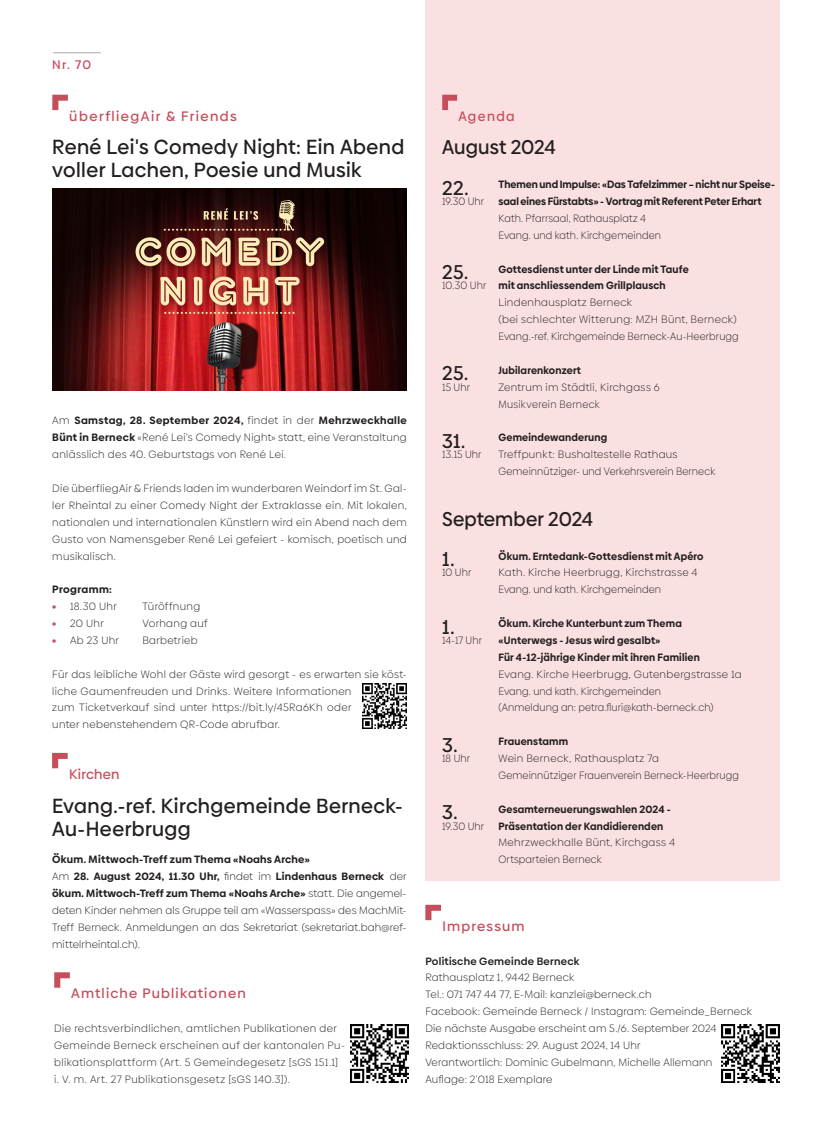
<style>
.page{position:relative;width:833px;height:1134px;background:#fff}
.page>*{position:absolute;margin:0;border:0;box-sizing:border-box;transform-origin:0 0}
._02_haupttitel{font:500 20.5px/23px "Biennale";letter-spacing:.02em;color:#231f20}
._03_label{font:500 20.5px/23px "Biennale";letter-spacing:.02em;color:#231f20}
._02_haupttitel-2{font:500 20px "Biennale";letter-spacing:.005em;color:#231f20;scale:.95 1}
._03_label-2{font:500 13.75px "Biennale";letter-spacing:.085em;color:#c64e5c}
._03_label-3{font:500 13.75px "Biennale";letter-spacing:.105em;color:#c64e5c}
._03_label-4{font:500 13.75px "Biennale";letter-spacing:.015em;color:#c64e5c}
._03_label-5{font:500 13.75px "Biennale";letter-spacing:.085em;color:#c64e5c;scale:.95 1}
.t1{font:500 12.5px "Biennale";color:#c64e5c}
._01_grundtext{font:300 10.62px/16.9px "Biennale";letter-spacing:.025em;color:#231f20;text-align:justify}
._07_agenda_erste_zeile{font:300 10.62px/16.9px "Biennale";letter-spacing:.015em;color:#231f20}
._03_label-6{font:300 10.62px/16.9px "Biennale";letter-spacing:.01em;color:#231f20}
._07_agenda_erste_zeile-2{font:700 10.62px/16.9px "Biennale";letter-spacing:.015em;color:#231f20;scale:.95 1}
._03_label-7{font:300 10.62px/16.9px "Biennale";letter-spacing:.03em;color:#231f20}
._07_agenda_erste_zeile-3{font:300 10.62px/16.9px "Biennale";letter-spacing:.015em;color:#231f20;scale:.95 1}
._07_agenda_erste_zeile-4{font:700 10.62px/16.9px "Biennale";letter-spacing:-.005em;color:#231f20;scale:.95 1}
._05_untertitel{font:600 10.62px "Biennale";letter-spacing:.025em;color:#231f20}
._01_grundtext-2{font:700 10.62px "Biennale";letter-spacing:.035em;color:#231f20}
.s1{font-weight:700}
.s2{font-family:"Encode Sans Semi Expanded";font-weight:700;color:#c64e5c}
.s3{font-weight:500;font-size:20px}
.s4{font-weight:300}
</style>
<div class="page">
<div style="left:425px;top:0;width:355px;height:880px;background:#fbe0e2"></div>
<svg style="left:442px;top:95px;width:15px;height:15px"></svg>
<svg style="left:425px;top:905px;width:16px;height:15px"></svg>
<img style="left:721px;top:1024px;width:59px;height:59px">
<svg style="left:54px;top:972px;width:16px;height:16px"></svg>
<img style="left:350px;top:1024px;width:59px;height:59px">
<svg style="left:52px;top:95px;width:16px;height:15px"></svg>
<img style="left:52px;top:188px;width:354px;height:203px">
<img style="left:362px;top:683px;width:45px;height:45px">
<svg style="left:52px;top:753px;width:16px;height:15px"></svg>
<hr style="left:53px;top:52px;width:48px;height:1px;background:#a8a9ad">
<p class="t1" style="left:52px;top:57px;width:40px">Nr. 70</p>
<p class="_03_label-3" style="left:69px;top:107px;width:169px">überfliegAir &amp; Friends</p>
<p class="_02_haupttitel" style="left:52px;top:136px;width:353px">René Lei's Comedy Night: Ein Abend voller Lachen, Poesie und Musik</p>
<p class="_01_grundtext" style="left:52px;top:412px;width:356px">Am <span class="s1">Samstag, 28. September 2024,</span> findet in der <span class="s1">Mehrzweckhalle Bünt in Berneck</span> «René Lei's Comedy Night» statt, eine Veranstaltung anlässlich des 40. Geburtstags von René Lei.</p>
<p class="_01_grundtext" style="left:52px;top:480px;width:356px">Die überfliegAir &amp; Friends laden im wunderbaren Weindorf im St. Gal&shy;ler Rheintal zu einer Comedy Night der Extraklasse ein. Mit lokalen, nationalen und internationalen Künstlern wird ein Abend nach dem Gusto von Namensgeber René Lei gefeiert - komisch, poetisch und musikalisch.</p>
<p class="_01_grundtext-2" style="left:52px;top:583px;width:61px">Programm:</p>
<p class="_03_label-7" style="left:52px;top:598px;width:66px"><span class="s2">•</span> 18.30 Uhr</p>
<p class="_03_label-7" style="left:142px;top:598px;width:59px">Türöffnung</p>
<p class="_03_label-7" style="left:52px;top:615px;width:53px"><span class="s2">•</span> 20 Uhr</p>
<p class="_03_label-7" style="left:142px;top:615px;width:67px">Vorhang auf</p>
<p class="_03_label-7" style="left:52px;top:632px;width:68px"><span class="s2">•</span> Ab 23 Uhr</p>
<p class="_03_label-7" style="left:142px;top:632px;width:57px">Barbetrieb</p>
<p class="_01_grundtext" style="left:52px;top:665px;width:356px;text-align:left">Für das leibliche Wohl der Gäste wird gesorgt - es erwarten sie köst&shy;liche Gaumenfreuden und Drinks. Weitere Informationen<br>zum Ticketverkauf sind unter https://bit.ly/45Ra6Kh oder<br>unter nebenstehendem QR-Code abrufbar.</p>
<p class="_03_label-4" style="left:69px;top:766px;width:52px">Kirchen</p>
<p class="_03_label" style="left:52px;top:794px;width:352px">Evang.-ref. Kirchgemeinde Berneck-<br>Au-Heerbrugg</p>
<p class="_03_label-6" style="left:52px;top:851px;width:356px"><span class="s1">Ökum. Mittwoch-Treff zum Thema «Noahs Arche»<br></span>Am <span class="s1">28. August 2024, 11.30 Uhr,</span> findet im <span class="s1">Lindenhaus Berneck</span> der <span class="s1">ökum. Mittwoch-Treff zum Thema «Noahs Arche»</span> statt. Die angemel&shy;deten Kinder nehmen als Gruppe teil am «Wasserspass» des MachMit-Treff Berneck. Anmeldungen an das Sekretariat (sekretariat.bah@ref&shy;mittelrheintal.ch).</p>
<p class="_03_label-2" style="left:71px;top:985px;width:176px">Amtliche Publikationen</p>
<p class="_03_label-7" style="left:54px;top:1020px;width:292px">Die rechtsverbindlichen, amtlichen Publikationen der Gemeinde Berneck erscheinen auf der kantonalen Pu&shy;blikationsplattform (Art. 5 Gemeindegesetz [sGS 151.1] i. V. m. Art. 27 Publikationsgesetz [sGS 140.3]).</p>
<p class="_03_label-5" style="left:458px;top:107px;width:61px">Agenda</p>
<p class="_02_haupttitel-2" style="left:442px;top:135px;width:121px">August 2024</p>
<p class="_07_agenda_erste_zeile-4" style="left:442px;top:176px;width:352px"><span class="s3">22.</span> Themen und Impulse: «Das Tafelzimmer – nicht nur Speise-<br><span class="s4">19.30 Uhr</span></p>
<p class="_07_agenda_erste_zeile-3" style="left:498px;top:193px;width:278px"><span class="s1">saal eines Fürstabts» - Vortrag mit Referent Peter Erhart<br></span>Kath. Pfarrsaal, Rathausplatz 4<br>Evang. und kath. Kirchgemeinden</p>
<p class="_07_agenda_erste_zeile-2" style="left:442px;top:260px;width:261px"><span class="s3">25.</span> Gottesdienst unter der Linde mit Taufe</p>
<p class="_07_agenda_erste_zeile-2" style="left:442px;top:277px;width:237px"><span class="s4">10.30 Uhr</span> mit anschliessendem Grillplausch</p>
<p class="_07_agenda_erste_zeile" style="left:498px;top:294px;width:135px">Lindenhausplatz Berneck</p>
<p class="_07_agenda_erste_zeile" style="left:498px;top:311px;width:240px">(bei schlechter Witterung: MZH Bünt, Berneck)</p>
<p class="_07_agenda_erste_zeile-3" style="left:498px;top:328px;width:254px">Evang.-ref. Kirchgemeinde Berneck-Au-Heerbrugg</p>
<p class="_07_agenda_erste_zeile-2" style="left:442px;top:362px;width:148px"><span class="s3">25.</span> Jubilarenkonzert<br><span class="s4">15 Uhr</span></p>
<p class="_07_agenda_erste_zeile" style="left:498px;top:379px;width:163px">Zentrum im Städtli, Kirchgass 6<br>Musikverein Berneck</p>
<p class="_07_agenda_erste_zeile-2" style="left:442px;top:429px;width:175px"><span class="s3">31.</span> Gemeindewanderung<br><span class="s4">13.15 Uhr</span></p>
<p class="_07_agenda_erste_zeile" style="left:498px;top:446px;width:218px">Treffpunkt: Bushaltestelle Rathaus<br>Gemeinnütziger- und Verkehrsverein Berneck</p>
<p class="_02_haupttitel-2" style="left:442px;top:506px;width:160px">September 2024</p>
<p class="_07_agenda_erste_zeile-2" style="left:442px;top:547px;width:277px"><span class="s3">1.</span> Ökum. Erntedank-Gottesdienst mit Apéro<br><span class="s4">10 Uhr</span></p>
<p class="_07_agenda_erste_zeile" style="left:498px;top:564px;width:201px">Kath. Kirche Heerbrugg, Kirchstrasse 4<br>Evang. und kath. Kirchgemeinden</p>
<p class="_07_agenda_erste_zeile-2" style="left:442px;top:615px;width:254px"><span class="s3">1.</span> Ökum. Kirche Kunterbunt zum Thema<br><span class="s4">14-17 Uhr</span></p>
<p class="_07_agenda_erste_zeile" style="left:498px;top:632px;width:245px"><span class="s1">«Unterwegs - Jesus wird gesalbt»<br>Für 4-12-jährige Kinder mit ihren Familien<br></span>Evang. Kirche Heerbrugg, Gutenbergstrasse 1a Evang. und kath. Kirchgemeinden<br>(Anmeldung an: petra.fluri@kath-berneck.ch)</p>
<p class="_07_agenda_erste_zeile-2" style="left:442px;top:733px;width:134px"><span class="s3">3.</span> Frauenstamm<br><span class="s4">18 Uhr</span></p>
<p class="_07_agenda_erste_zeile" style="left:498px;top:750px;width:242px">Wein Berneck, Rathausplatz 7a<br>Gemeinnütziger Frauenverein Berneck-Heerbrugg</p>
<p class="_07_agenda_erste_zeile-2" style="left:442px;top:800px;width:242px"><span class="s3">3.</span> Gesamterneuerungswahlen 2024 -<br><span class="s4">19.30 Uhr</span></p>
<p class="_07_agenda_erste_zeile" style="left:498px;top:817px;width:178px"><span class="s1">Präsentation der Kandidierenden<br></span>Mehrzweckhalle Bünt, Kirchgass 4<br>Ortsparteien Berneck</p>
<p class="_03_label-2" style="left:442px;top:917px;width:84px">Impressum</p>
<p class="_05_untertitel" style="left:425px;top:954px;width:156px">Politische Gemeinde Berneck</p>
<p class="_01_grundtext" style="left:425px;top:969px;width:150px">Rathausplatz 1, 9442 Berneck</p>
<p class="_01_grundtext" style="left:425px;top:986px;width:228px">Tel.: 071 747 44 77, E-Mail: kanzlei@berneck.ch</p>
<p class="_01_grundtext" style="left:425px;top:1003px;width:328px">Facebook: Gemeinde Berneck / Instagram: Gemeinde_Berneck</p>
<p class="_01_grundtext" style="left:425px;top:1020px;width:293px">Die nächste Ausgabe erscheint am 5./6. September 2024</p>
<p class="_01_grundtext" style="left:425px;top:1037px;width:217px">Redaktionsschluss: 29. August 2024, 14 Uhr</p>
<p class="_01_grundtext" style="left:425px;top:1054px;width:289px">Verantwortlich: Dominic Gubelmann, Michelle Allemann</p>
<p class="_01_grundtext" style="left:425px;top:1070px;width:129px">Auflage: 2'018 Exemplare</p>
</div>
